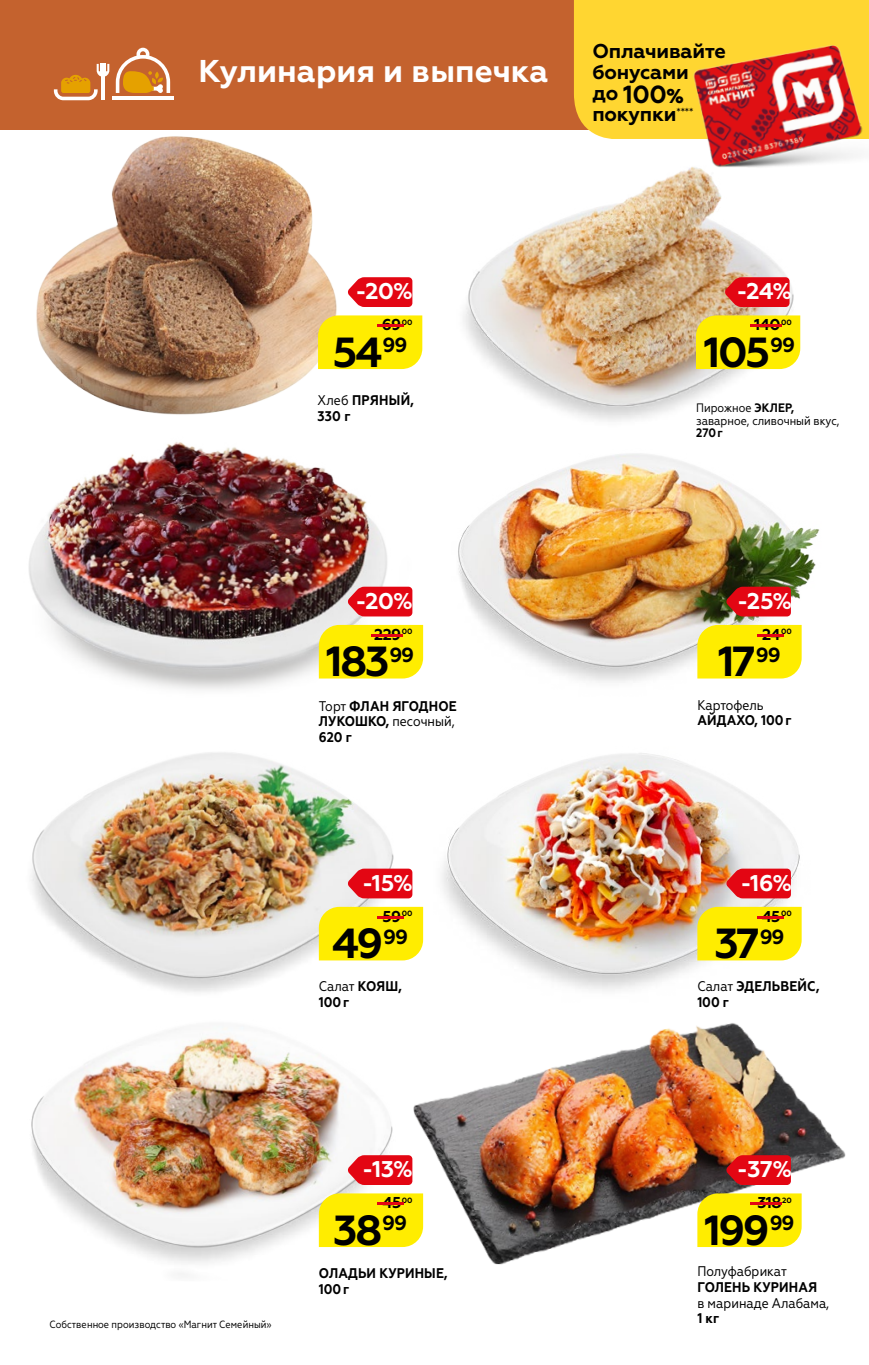
<style>
.page{position:relative;width:869px;height:1365px;background:#fff}
.page>*{position:absolute;margin:0;border:0;box-sizing:border-box;transform-origin:0 0}
.t1{font:700 42px "Geometria";letter-spacing:-.055em;color:#000}
.t2{font:700 31.5px "Geometria";color:#fff}
.t3{font:700 24.68px "Geometria";color:#000}
.t4{font:700 22.75px "Geometria";color:#fff}
.t5{font:700 19.95px/21px "Geometria";letter-spacing:-.01em;color:#000}
.t6{font:700 15.75px "Geometria";letter-spacing:-.03em;color:#000}
.t7{font:700 14px/15.8px "Geometria Narrow";letter-spacing:.01em;color:#000}
.t8{font:14px/15.8px "Geometria Narrow";color:#000}
.t9{font:12.25px/12.2px "Geometria Narrow";color:#000}
.t10{font:10.5px "Geometria Narrow";color:#000}
.t11{font:700 7.7px "Geometria";letter-spacing:-.03em;color:#000}
.s1{font-size:19.95px}
.s2{font-weight:800;font-size:19.95px}
.s3{font-size:15.75px;color:#e30613}
.s4{font-weight:400}
.s5{color:#e30613}
.s6{font-weight:700}
</style>
<div class="page">
<div style="left:0;top:0;width:868px;height:129px;background:#c4622e"></div>
<hr style="left:112px;top:97px;width:62px;height:3px;background:#fff">
<svg style="left:116px;top:48px;width:54px;height:45px"></svg>
<svg style="left:54px;top:64px;width:55px;height:36px"></svg>
<div style="left:573px;top:0;width:295px;height:139px;background:#ffd631"></div>
<img style="left:651px;top:34px;width:217px;height:129px">
<img style="left:24px;top:129px;width:325px;height:284px">
<img style="left:463px;top:143px;width:353px;height:278px">
<img style="left:29px;top:413px;width:384px;height:277px">
<img style="left:31px;top:752px;width:371px;height:240px">
<img style="left:31px;top:1028px;width:364px;height:247px">
<img style="left:458px;top:453px;width:362px;height:229px">
<img style="left:442px;top:753px;width:360px;height:171px">
<img style="left:395px;top:924px;width:451px;height:341px">
<div style="left:318px;top:315px;width:104px;height:54px;background:#ffed00"></div>
<div style="left:695px;top:315px;width:104px;height:54px;background:#ffed00"></div>
<svg style="left:347px;top:277px;width:65px;height:30px"></svg>
<svg style="left:724px;top:277px;width:65px;height:30px"></svg>
<div style="left:697px;top:625px;width:104px;height:53px;background:#ffed00"></div>
<svg style="left:725px;top:586px;width:65px;height:30px"></svg>
<div style="left:319px;top:625px;width:104px;height:53px;background:#ffed00"></div>
<svg style="left:347px;top:586px;width:65px;height:30px"></svg>
<div style="left:697px;top:906px;width:104px;height:54px;background:#ffed00"></div>
<div style="left:697px;top:1193px;width:104px;height:53px;background:#ffed00"></div>
<svg style="left:725px;top:868px;width:65px;height:30px"></svg>
<svg style="left:725px;top:1155px;width:65px;height:29px"></svg>
<div style="left:319px;top:906px;width:104px;height:54px;background:#ffed00"></div>
<div style="left:319px;top:1193px;width:104px;height:53px;background:#ffed00"></div>
<svg style="left:347px;top:868px;width:65px;height:30px"></svg>
<svg style="left:347px;top:1155px;width:65px;height:29px"></svg>
<p class="t2" style="left:198px;top:52px;width:351px">Кулинария и выпечка</p>
<p class="t5" style="left:592px;top:41px;width:135px">Оплачивайте бонусами</p>
<p class="t3" style="left:592px;top:79px;width:92px"><span class="s1">до</span> 100<span class="s2">%</span></p>
<p class="t5" style="left:592px;top:103px;width:102px">покупки<sup>****</sup></p>
<p class="t4" style="left:355px;top:278px;width:59px">-20%</p>
<p class="t6" style="left:382px;top:315px;width:21px">69</p>
<p class="t11" style="left:369px;top:318px;width:45px"><span class="s3">-</span>00</p>
<p class="t1" style="left:333px;top:327px;width:76px">54<sup>99</sup></p>
<p class="t7" style="left:317px;top:392px;width:98px"><span class="s4">Хлеб</span> ПРЯНЫЙ,<br>330 г</p>
<p class="t4" style="left:355px;top:587px;width:59px">-20%</p>
<p class="t6" style="left:374px;top:625px;width:29px">229</p>
<p class="t11" style="left:361px;top:627px;width:53px"><span class="s3">-</span>00</p>
<p class="t1" style="left:326px;top:636px;width:90px">183<sup>99</sup></p>
<p class="t7" style="left:319px;top:698px;width:139px"><span class="s4">Торт</span> ФЛАН ЯГОДНОЕ<br>ЛУКОШКО, <span class="s4">песочный,<br></span>620 г</p>
<p class="t4" style="left:362px;top:869px;width:52px">-15%</p>
<p class="t6" style="left:382px;top:906px;width:20px">59</p>
<p class="t11" style="left:369px;top:909px;width:45px"><span class="s3">-</span>00</p>
<p class="t1" style="left:332px;top:918px;width:78px">49<sup>99</sup></p>
<p class="t7" style="left:319px;top:978px;width:84px"><span class="s4">Салат</span> КОЯШ,<br>100г</p>
<p class="t10" style="left:50px;top:1317px;width:223px">Собственное производство «Магнит Семейный»</p>
<p class="t4" style="left:362px;top:1155px;width:52px">-13%</p>
<p class="t6" style="left:382px;top:1193px;width:20px">45</p>
<p class="t11" style="left:369px;top:1195px;width:45px"><span class="s3">-</span>00</p>
<p class="t1" style="left:333px;top:1204px;width:75px">38<sup>99</sup></p>
<p class="t7" style="left:319px;top:1264px;width:130px">ОЛАДЬИ КУРИНЫЕ,<br>100г</p>
<p class="t4" style="left:736px;top:278px;width:57px">-24%</p>
<p class="t6" style="left:740px;top:315px;width:53px"><span class="s5">-</span>140<sup>00</sup></p>
<p class="t1" style="left:703px;top:327px;width:92px">105<sup>99</sup></p>
<p class="t9" style="left:695px;top:402px;width:145px">Пирожное <span class="s6">ЭКЛЕР, </span>заварное, сливочный вкус,<br><span class="s6">270г</span></p>
<p class="t4" style="left:737px;top:587px;width:56px">-25%</p>
<p class="t6" style="left:761px;top:625px;width:20px">24</p>
<p class="t11" style="left:748px;top:627px;width:45px"><span class="s3">-</span>00</p>
<p class="t1" style="left:718px;top:636px;width:64px">17<sup>99</sup></p>
<p class="t7" style="left:697px;top:697px;width:96px"><span class="s4">Картофель<br></span>АЙДАХО, 100г</p>
<p class="t4" style="left:740px;top:869px;width:53px">-16%</p>
<p class="t6" style="left:761px;top:906px;width:20px">45</p>
<p class="t11" style="left:748px;top:909px;width:45px"><span class="s3">-</span>00</p>
<p class="t1" style="left:714px;top:918px;width:72px">37<sup>99</sup></p>
<p class="t7" style="left:697px;top:978px;width:123px"><span class="s4">Салат</span> ЭДЕЛЬВЕЙС,<br>100 г</p>
<p class="t4" style="left:736px;top:1155px;width:57px">-37%</p>
<p class="t6" style="left:757px;top:1193px;width:26px">318</p>
<p class="t11" style="left:740px;top:1195px;width:53px"><span class="s3">-</span>20</p>
<p class="t1" style="left:704px;top:1204px;width:92px">199<sup>99</sup></p>
<p class="t8" style="left:697px;top:1263px;width:133px">Полуфабрикат<br><span class="s6">ГОЛЕНЬ КУРИНАЯ<br></span>в маринаде Алабама,<br><span class="s6">1 кг</span></p>
</div>
